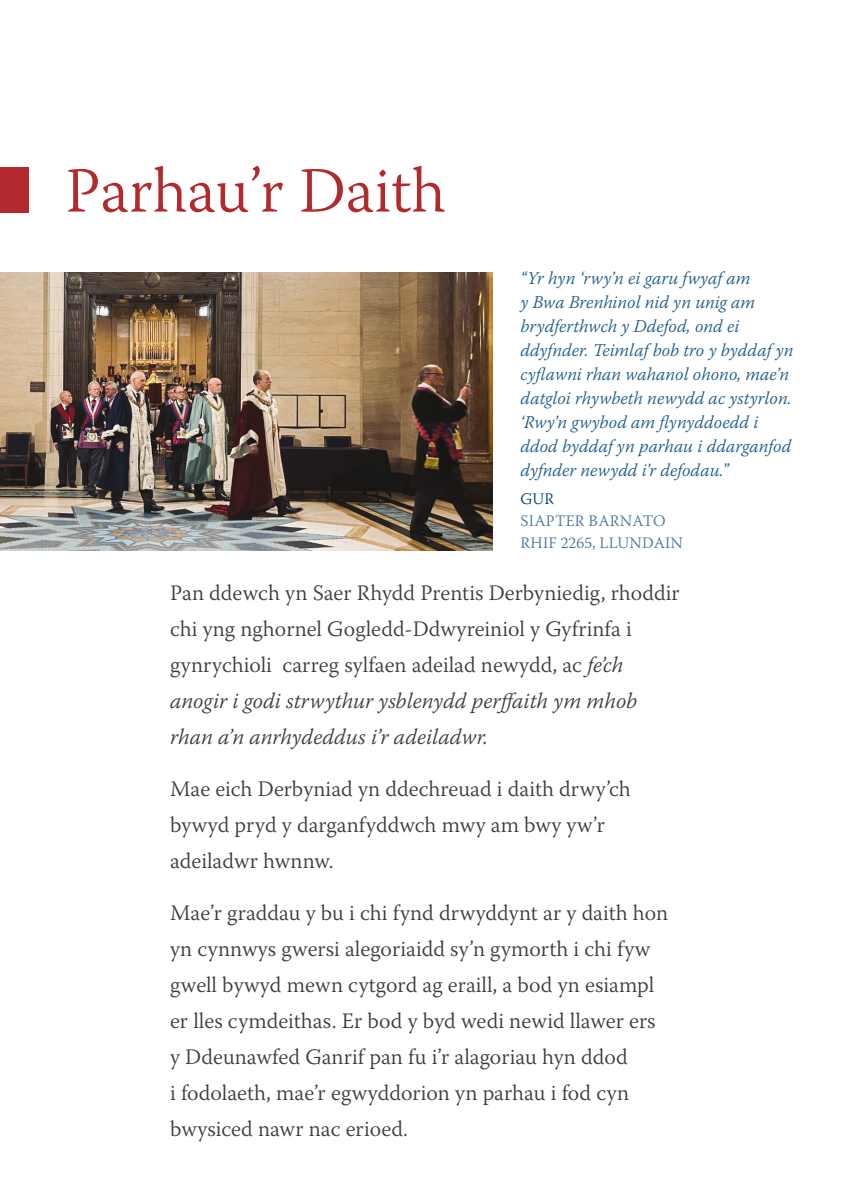
<style>
.page{position:relative;width:842px;height:1191px;background:#fff}
.page>*{position:absolute;margin:0;border:0;box-sizing:border-box;transform-origin:0 0}
.t1{font:300 64px "Warnock Pro";color:#b2292e}
.t2{font:300 22px/36px "Warnock Pro";color:#3c3c3b}
.t3{font:italic 300 18px/24px "Warnock Pro";color:#1d5b89}
.t4{font:300 16px/22px "Warnock Pro";letter-spacing:.015em;color:#4a749e}
.t5{font:300 16px "Warnock Pro";color:#004170}
.s1{font-style:normal}
.s2{font-style:italic}
</style>
<div class="page">
<img style="left:0;top:272px;width:492px;height:278px">
<div style="left:0;top:167px;width:28px;height:46px;background:#b2292e"></div>
<h1 class="t1" style="left:65px;top:152px;width:382px">Parhau’r Daith</h1>
<p class="t3" style="left:520px;top:266px;width:275px">“Yr hyn ‘rwy’n ei garu fwyaf am<br>y Bwa Brenhinol nid yn unig am brydferthwch y Ddefod, ond ei ddyfnder. Teimlaf bob tro y byddaf yn cyflawni rhan wahanol ohono, mae’n datgloi rhywbeth newydd ac ystyrlon. ‘Rwy’n gwybod am flynyddoedd i ddod byddaf yn parhau i ddarganfod dyfnder newydd i’r defodau.<span class="s1">”</span></p>
<p class="t5" style="left:521px;top:489px;width:35px">GUR</p>
<p class="t4" style="left:521px;top:509px;width:164px">SIAPTER BARNATO<br>RHIF 2265, LLUNDAIN</p>
<p class="t2" style="left:170px;top:575px;width:511px">Pan ddewch yn Saer Rhydd Prentis Derbyniedig, rhoddir chi yng nghornel Gogledd-Ddwyreiniol y Gyfrinfa i gynrychioli carreg sylfaen adeilad newydd, ac <span class="s2">fe’ch anogir i godi strwythur ysblenydd perffaith ym mhob rhan a’n anrhydeddus i’r adeiladwr.</span></p>
<p class="t2" style="left:170px;top:770px;width:462px">Mae eich Derbyniad yn ddechreuad i daith drwy’ch bywyd pryd y darganfyddwch mwy am bwy yw’r adeiladwr hwnnw.</p>
<p class="t2" style="left:170px;top:894px;width:500px">Mae’r graddau y bu i chi fynd drwyddynt ar y daith hon yn cynnwys gwersi alegoriaidd sy’n gymorth i chi fyw gwell bywyd mewn cytgord ag eraill, a bod yn esiampl er lles cymdeithas. Er bod y byd wedi newid llawer ers y Ddeunawfed Ganrif pan fu i’r alagoriau hyn ddod<br>i fodolaeth, mae’r egwyddorion yn parhau i fod cyn bwysiced nawr nac erioed.</p>
</div>
